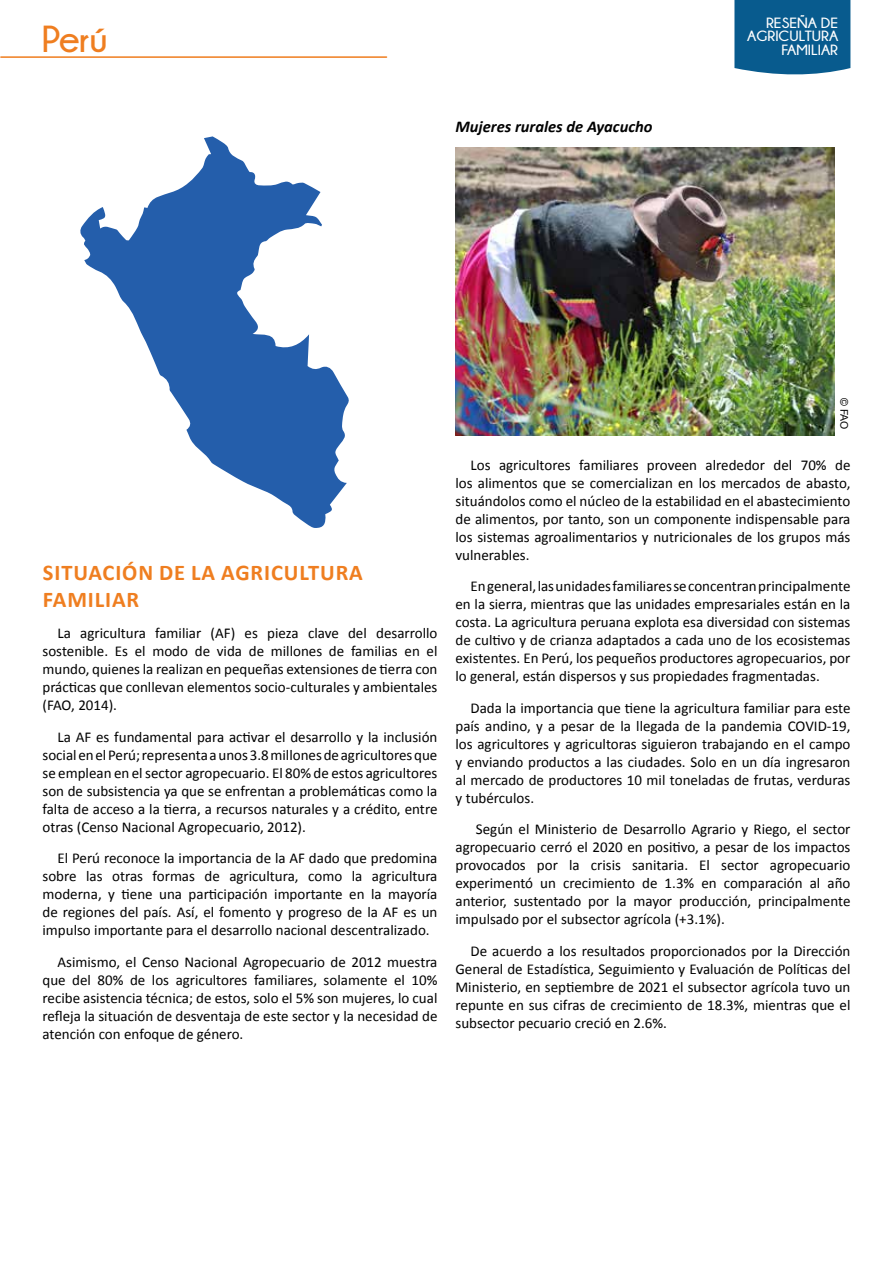
<style>
.page{position:relative;width:893px;height:1263px;background:#fff}
.page>*{position:absolute;margin:0;border:0;box-sizing:border-box;transform-origin:0 0}
.t1{font:700 37.5px "Champagne&Limousines";color:#ef7e20}
.t2{font:700 22.5px/27px "Calibri";letter-spacing:.04em;color:#ef7e20}
.t3{font:italic 700 16.5px "Calibri";color:#000}
.t4{font:15px/18px "Calibri";color:#000;text-align:justify}
.t5{font:700 14.85px/13.8px "Champagne&Limousines";color:#fff;text-align:right;scale:1.06 1}
.t6{font:10.5px "Arial";color:#000}
</style>
<div class="page">
<hr style="left:1px;top:56px;width:386px;height:2px;background:#ef7d1e">
<div style="left:734px;top:0;width:116px;height:75px;background:#085b8e"></div>
<img style="left:455px;top:147px;width:380px;height:289px">
<svg style="left:80px;top:136px;width:269px;height:392px"></svg>
<h1 class="t1" style="left:42px;top:18px;width:67px">Perú</h1>
<p class="t5" style="left:747px;top:15px;width:87px">RESEÑA DE<br>AGRICULTURA<br>FAMILIAR</p>
<p class="t3" style="left:455px;top:116px;width:199px">Mujeres rurales de Ayacucho</p>
<h2 class="t2" style="left:43px;top:559px;width:321px">SITUACIÓN DE LA AGRICULTURA<br>FAMILIAR</h2>
<p class="t4" style="left:43px;top:624px;width:396px;text-indent:15px">La agricultura familiar (AF) es pieza clave del desarrollo sostenible. Es el modo de vida de millones de familias en el mundo, quienes la realizan en pequeñas extensiones de tierra con prácticas que conllevan elementos socio-culturales y ambientales (FAO, 2014).</p>
<p class="t4" style="left:43px;top:728px;width:396px;text-indent:15px">La AF es fundamental para activar el desarrollo y la inclusión social en el Perú; representa a unos 3.8 millones de agricultores que se emplean en el sector agropecuario. El 80% de estos agricultores son de subsistencia ya que se enfrentan a problemáticas como la falta de acceso a la tierra, a recursos naturales y a crédito, entre otras (Censo Nacional Agropecuario, 2012).</p>
<p class="t4" style="left:43px;top:849px;width:396px;text-indent:15px">El Perú reconoce la importancia de la AF dado que predomina sobre las otras formas de agricultura, como la agricultura moderna, y tiene una participación importante en la mayoría de regiones del país. Así, el fomento y progreso de la AF es un impulso importante para el desarrollo nacional descentralizado.</p>
<p class="t4" style="left:43px;top:953px;width:396px;text-indent:15px">Asimismo, el Censo Nacional Agropecuario de 2012 muestra que del 80% de los agricultores familiares, solamente el 10% recibe asistencia técnica; de estos, solo el 5% son mujeres, lo cual refleja la situación de desventaja de este sector y la necesidad de atención con enfoque de género.</p>
<p class="t6" style="left:851px;top:398px;width:33px;rotate:90deg">© FAO</p>
<p class="t4" style="left:455px;top:456px;width:396px;text-indent:15px">Los agricultores familiares proveen alrededor del 70% de los alimentos que se comercializan en los mercados de abasto, situándolos como el núcleo de la estabilidad en el abastecimiento de alimentos, por tanto, son un componente indispensable para los sistemas agroalimentarios y nutricionales de los grupos más vulnerables.</p>
<p class="t4" style="left:455px;top:577px;width:396px;text-indent:15px">En general, las unidades familiares se concentran principalmente en la sierra, mientras que las unidades empresariales están en la costa. La agricultura peruana explota esa diversidad con sistemas de cultivo y de crianza adaptados a cada uno de los ecosistemas existentes. En Perú, los pequeños productores agropecuarios, por lo general, están dispersos y sus propiedades fragmentadas.</p>
<p class="t4" style="left:455px;top:699px;width:396px;text-indent:15px">Dada la importancia que tiene la agricultura familiar para este país andino, y a pesar de la llegada de la pandemia COVID-19, los agricultores y agricultoras siguieron trabajando en el campo y enviando productos a las ciudades. Solo en un día ingresaron al mercado de productores 10 mil toneladas de frutas, verduras y tubérculos.</p>
<p class="t4" style="left:455px;top:820px;width:396px;text-indent:20px">Según el Ministerio de Desarrollo Agrario y Riego, el sector agropecuario cerró el 2020 en positivo, a pesar de los impactos provocados por la crisis sanitaria. El sector agropecuario experimentó un crecimiento de 1.3% en comparación al año anterior, sustentado por la mayor producción, principalmente impulsado por el subsector agrícola (+3.1%).</p>
<p class="t4" style="left:455px;top:942px;width:396px;text-indent:15px">De acuerdo a los resultados proporcionados por la Dirección General de Estadística, Seguimiento y Evaluación de Políticas del Ministerio, en septiembre de 2021 el subsector agrícola tuvo un repunte en sus cifras de crecimiento de 18.3%, mientras que el subsector pecuario creció en 2.6%.</p>
</div>
